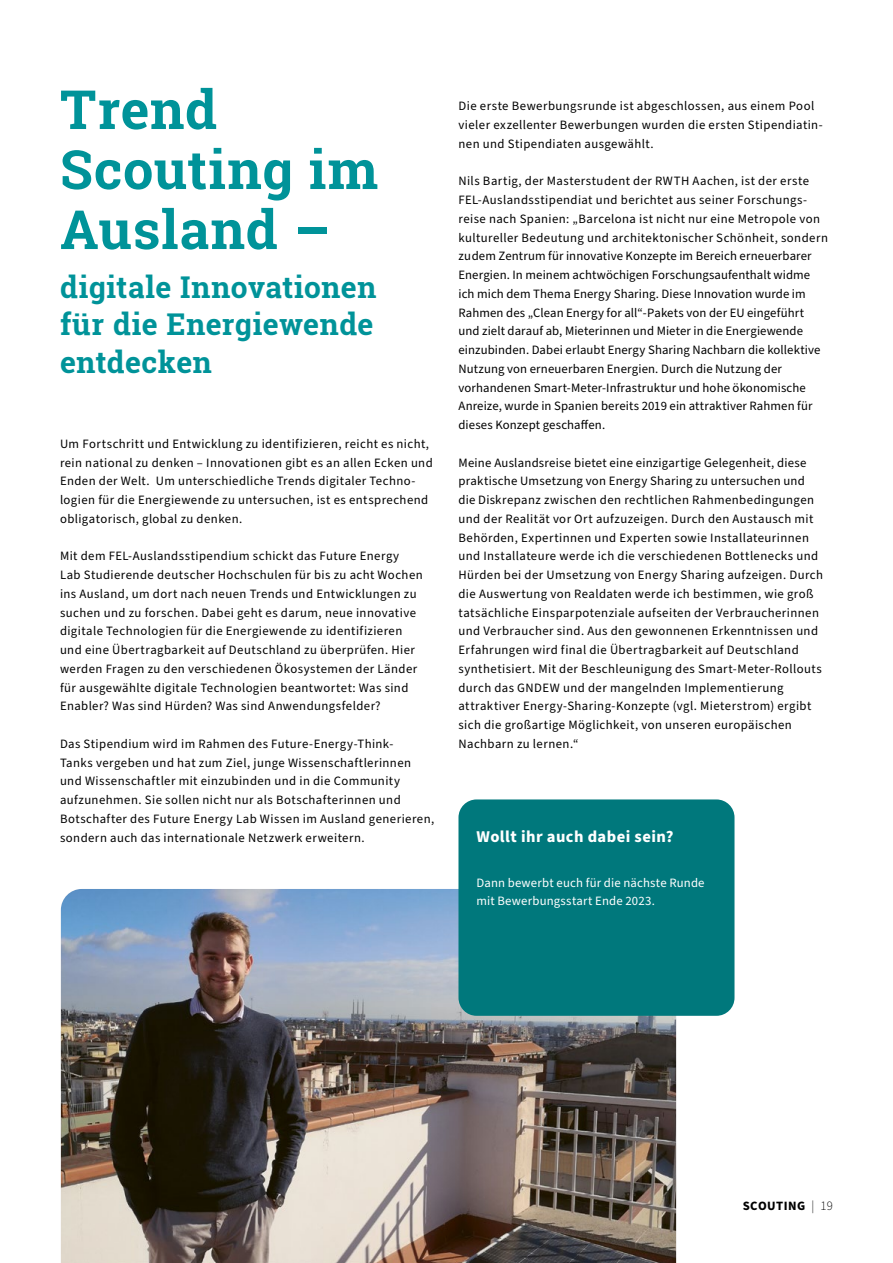
<style>
.page{position:relative;width:893px;height:1263px;background:#fff}
.page>*{position:absolute;margin:0;border:0;box-sizing:border-box;transform-origin:0 0}
.H1_Robotoslab{font:700 54px/60px "Roboto Slab";letter-spacing:.015em;color:#009399}
.H1_Robotoslab-2{font:700 30px/37.5px "Roboto Slab";letter-spacing:.01em;color:#009399;text-align:justify}
.H4_Infokasten_Versalien{font:700 16.5px "Source Sans Pro";letter-spacing:.03em;color:#fff}
.t1{font:12.75px/18.8px "Source Sans Pro";letter-spacing:.03em;color:#000}
.t2{font:12.75px/18.8px "Source Sans Pro";letter-spacing:.01em;color:#000}
.t3{font:12.75px/18.8px "Source Sans Pro";letter-spacing:.015em;color:#fff}
.t4{font:700 12.75px "Source Sans Pro";letter-spacing:.04em;color:#000}
.s1{font-weight:300}
</style>
<div class="page">
<img style="left:126px;top:889px;width:550px;height:374px">
<div style="left:458px;top:799px;width:276px;height:217px;background:#00787c;border-radius:18px"></div>
<img style="left:60px;top:889px;width:66px;height:374px">
<p class="H1_Robotoslab" style="left:60px;top:79px;width:320px">Trend<br>Scouting im<br>Ausland –</p>
<p class="H1_Robotoslab-2" style="left:60px;top:268px;width:318px">digitale Innovationen für die Energiewende entdecken</p>
<p class="t1" style="left:60px;top:435px;width:374px">Um Fortschritt und Entwicklung zu identifizieren, reicht es nicht, rein national zu denken – Innovationen gibt es an allen Ecken und Enden der Welt. Um unterschiedliche Trends digitaler Techno&shy;logien für die Energiewende zu untersuchen, ist es entsprechend obligatorisch, global zu denken.</p>
<p class="t1" style="left:60px;top:547px;width:364px">Mit dem FEL-Auslandsstipendium schickt das Future Energy Lab Studierende deutscher Hochschulen für bis zu acht Wochen ins Ausland, um dort nach neuen Trends und Entwicklungen zu suchen und zu forschen. Dabei geht es darum, neue innovative digitale Technologien für die Energiewende zu identifizieren und eine Übertragbarkeit auf Deutschland zu überprüfen. Hier werden Fragen zu den verschiedenen Ökosystemen der Länder für ausgewählte digitale Technologien beantwortet: Was sind Enabler? Was sind Hürden? Was sind Anwendungsfelder?</p>
<p class="t1" style="left:60px;top:735px;width:376px">Das Stipendium wird im Rahmen des Future-Energy-Think-<br>Tanks vergeben und hat zum Ziel, junge Wissenschaftlerinnen und Wissenschaftler mit einzubinden und in die Community aufzunehmen. Sie sollen nicht nur als Botschafterinnen und Botschafter des Future Energy Lab Wissen im Ausland generieren, sondern auch das internationale Netzwerk erweitern.</p>
<p class="t1" style="left:458px;top:97px;width:366px">Die erste Bewerbungsrunde ist abgeschlossen, aus einem Pool vieler exzellenter Bewerbungen wurden die ersten Stipendiatin&shy;nen und Stipendiaten ausgewählt.</p>
<p class="t2" style="left:458px;top:172px;width:371px">Nils Bartig, der Masterstudent der RWTH Aachen, ist der erste FEL-Auslandsstipendiat und berichtet aus seiner Forschungs&shy;reise nach Spanien: „Barcelona ist nicht nur eine Metropole von kultureller Bedeutung und architektonischer Schönheit, sondern zudem Zentrum für innovative Konzepte im Bereich erneuerbarer Energien. In meinem achtwöchigen Forschungsaufenthalt widme ich mich dem Thema Energy Sharing. Diese Innovation wurde im Rahmen des „Clean Energy for all“-Pakets von der EU eingeführt und zielt darauf ab, Mieterinnen und Mieter in die Energiewende einzubinden. Dabei erlaubt Energy Sharing Nachbarn die kollektive Nutzung von erneuerbaren Energien. Durch die Nutzung der vorhandenen Smart-Meter-Infrastruktur und hohe ökonomische Anreize, wurde in Spanien bereits 2019 ein attraktiver Rahmen für dieses Konzept geschaffen.</p>
<p class="t1" style="left:458px;top:453px;width:366px">Meine Auslandsreise bietet eine einzigartige Gelegenheit, diese praktische Umsetzung von Energy Sharing zu untersuchen und die Diskrepanz zwischen den rechtlichen Rahmenbedingungen und der Realität vor Ort aufzuzeigen. Durch den Austausch mit Behörden, Expertinnen und Experten sowie Installateurinnen und Installateure werde ich die verschiedenen Bottlenecks und Hürden bei der Umsetzung von Energy Sharing aufzeigen. Durch die Auswertung von Realdaten werde ich bestimmen, wie groß tatsächliche Einsparpotenziale aufseiten der Verbraucherinnen und Verbraucher sind. Aus den gewonnenen Erkenntnissen und Erfahrungen wird final die Übertragbarkeit auf Deutschland synthetisiert. Mit der Beschleunigung des Smart-Meter-Rollouts durch das GNDEW und der mangelnden Implementierung attraktiver Energy-Sharing-Konzepte (vgl. Mieterstrom) ergibt sich die großartige Möglichkeit, von unseren europäischen Nachbarn zu lernen.“</p>
<p class="H4_Infokasten_Versalien" style="left:476px;top:825px;width:199px">Wollt ihr auch dabei sein?</p>
<p class="t3" style="left:476px;top:873px;width:230px">Dann bewerbt euch für die nächste Runde mit Bewerbungsstart Ende 2023.</p>
<p class="t4" style="left:743px;top:1197px;width:92px">SCOUTING <span class="s1">| 19</span></p>
</div>
